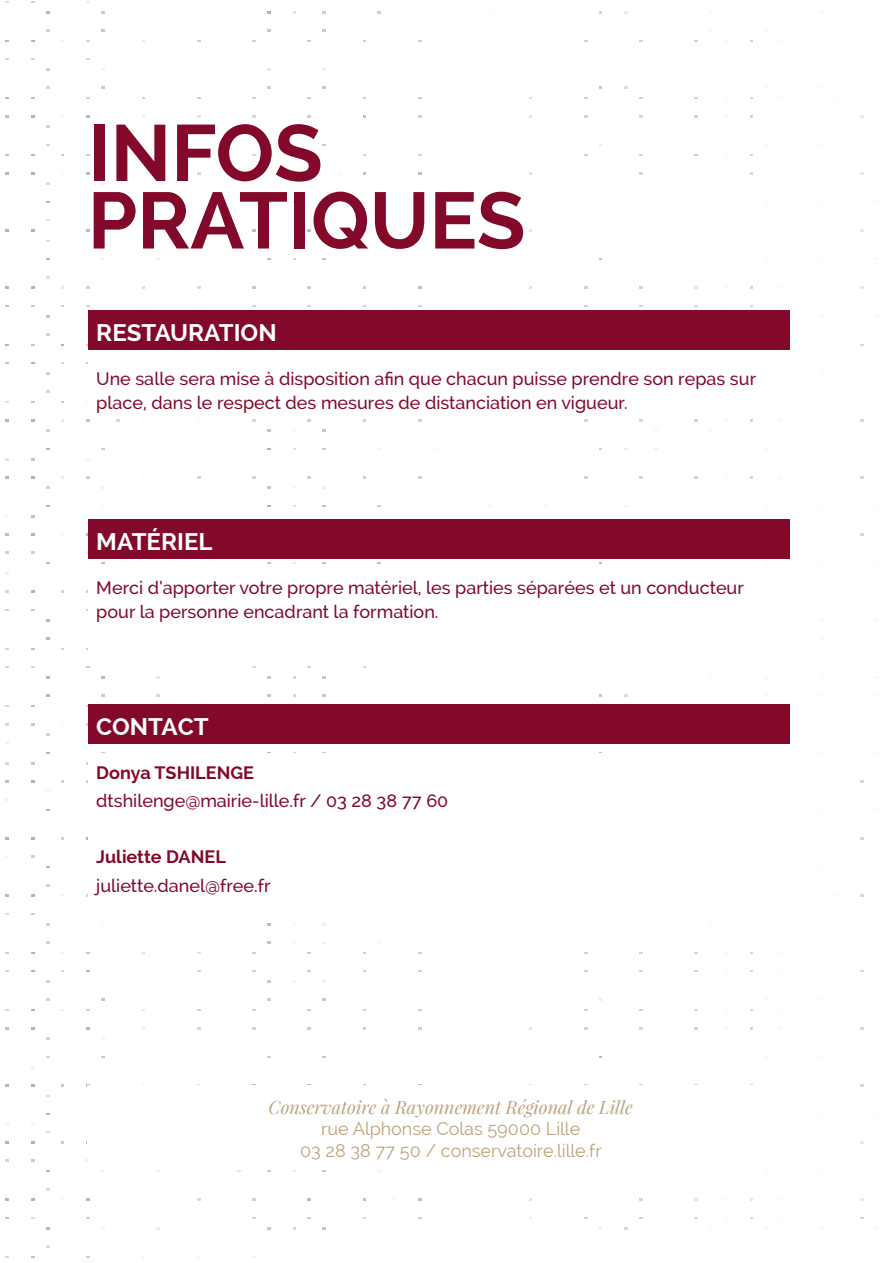
<style>
.page{position:relative;width:893px;height:1263px;background:#fff}
.page>*{position:absolute;margin:0;border:0;box-sizing:border-box;transform-origin:0 0}
.t1{font:700 79.5px/67.5px "Raleway";color:#83092a}
.t2{font:700 24px "Raleway";color:#fff}
.t3{font:500 18px/24px "Raleway";color:#83092a}
.t4{font:18px/21.6px "Raleway";color:#bda37d;text-align:center}
.t5{font:italic 18px "Playfair Display";color:#bda37d}
.t6{font:700 18px "Raleway";color:#83092a}
</style>
<div class="page">
<div style="left:88px;top:310px;width:701px;height:40px;background:#83092a"></div>
<div style="left:88px;top:519px;width:701px;height:40px;background:#83092a"></div>
<div style="left:88px;top:704px;width:701px;height:40px;background:#83092a"></div>
<h1 class="t1" style="left:88px;top:120px;width:439px">INFOS<br>PRATIQUES</h1>
<h2 class="t2" style="left:96px;top:319px;width:182px">RESTAURATION</h2>
<p class="t3" style="left:96px;top:366px;width:661px">Une salle sera mise à disposition afin que chacun puisse prendre son repas sur place, dans le respect des mesures de distanciation en vigueur.</p>
<h2 class="t2" style="left:96px;top:528px;width:118px">MATÉRIEL</h2>
<p class="t3" style="left:96px;top:575px;width:649px">Merci d’apporter votre propre matériel, les parties séparées et un conducteur pour la personne encadrant la formation.</p>
<h2 class="t2" style="left:96px;top:713px;width:114px">CONTACT</h2>
<p class="t6" style="left:96px;top:762px;width:159px">Donya TSHILENGE</p>
<p class="t3" style="left:96px;top:788px;width:353px">dtshilenge@mairie-lille.fr / 03 28 38 77 60</p>
<p class="t6" style="left:96px;top:847px;width:131px">Juliette DANEL</p>
<p class="t3" style="left:96px;top:873px;width:176px">juliette.danel@free.fr</p>
<p class="t5" style="left:269px;top:1095px;width:366px">Conservatoire à Rayonnement Régional de Lille</p>
<p class="t4" style="left:300px;top:1118px;width:303px">rue Alphonse Colas 59000 Lille<br>03 28 38 77 50 / conservatoire.lille.fr</p>
</div>
